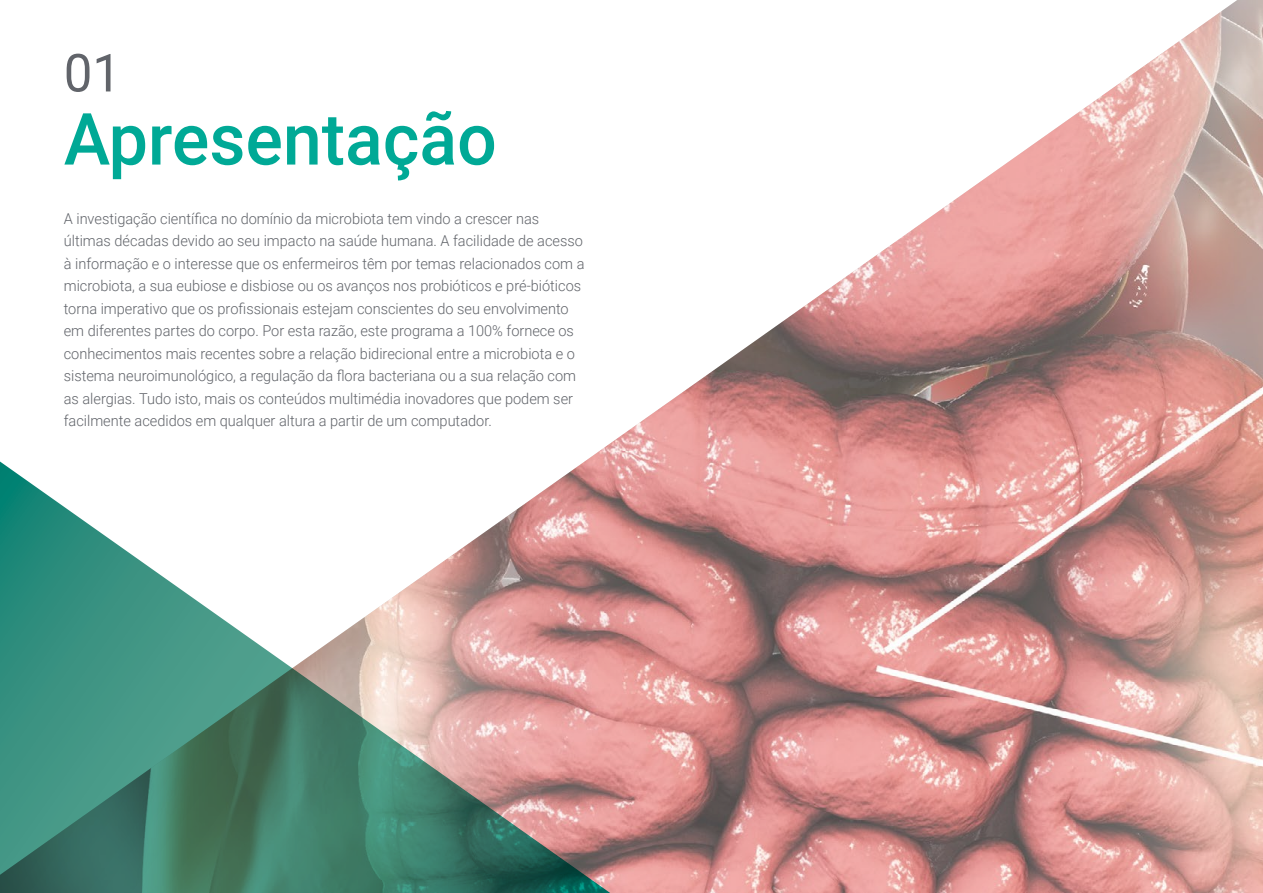
<style>
.page{position:relative;width:1263px;height:893px;background:#fff}
.page>*{position:absolute;margin:0;border:0;box-sizing:border-box;transform-origin:0 0}
.t1{font:500 72px "Roboto";color:#00a996}
.t2{font:52.5px "Roboto";color:#61646a}
.t3{font:300 15px/22.5px "Roboto";color:#61646a}
</style>
<div class="page">
<img style="left:606px;top:0;width:657px;height:893px">
<svg style="left:0;top:446px;width:640px;height:447px"></svg>
<h2 class="t2" style="left:64px;top:36px;width:59px">01</h2>
<h1 class="t1" style="left:64px;top:89px;width:435px">Apresentação</h1>
<p class="t3" style="left:64px;top:207px;width:522px">A investigação científica no domínio da microbiota tem vindo a crescer nas últimas décadas devido ao seu impacto na saúde humana. A facilidade de acesso à informação e o interesse que os enfermeiros têm por temas relacionados com a microbiota, a sua eubiose e disbiose ou os avanços nos probióticos e pré-bióticos torna imperativo que os profissionais estejam conscientes do seu envolvimento em diferentes partes do corpo. Por esta razão, este programa a 100% fornece os conhecimentos mais recentes sobre a relação bidirecional entre a microbiota e o sistema neuroimunológico, a regulação da flora bacteriana ou a sua relação com as alergias. Tudo isto, mais os conteúdos multimédia inovadores que podem ser facilmente acedidos em qualquer altura a partir de um computador.</p>
</div>
